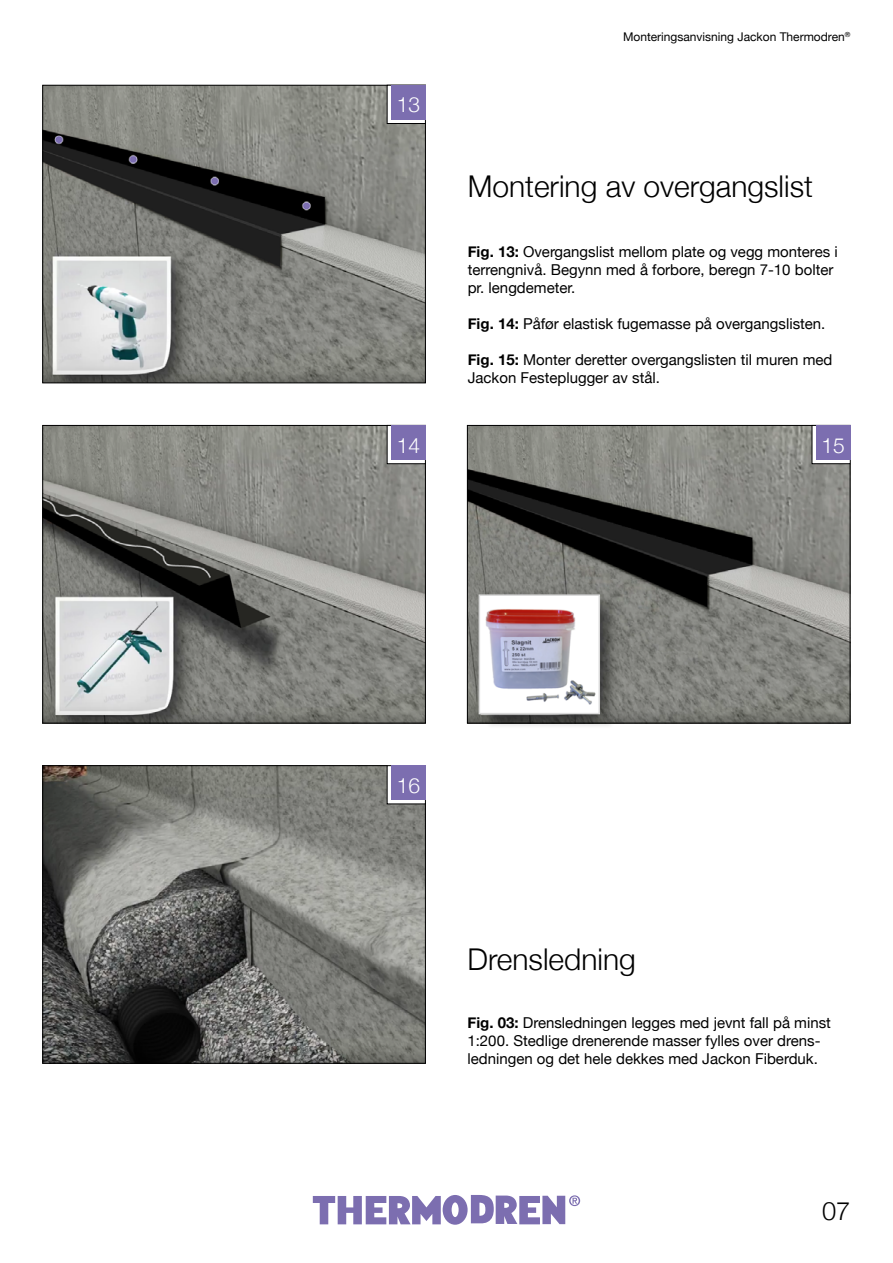
<style>
.page{position:relative;width:893px;height:1263px;background:#fff}
.page>*{position:absolute;margin:0;border:0;box-sizing:border-box;transform-origin:0 0}
.t1{font:300 30px "Helvetica Neue";color:#000}
.t2{font:300 25.5px "Helvetica Neue";color:#000}
.t3{font:300 21px "Helvetica Neue";color:#fff}
.t4{font:15px/18px "Helvetica Neue";color:#000}
.t5{font:12px "Helvetica Neue";color:#000}
.s1{font-weight:700}
</style>
<div class="page">
<img style="left:45px;top:767px;width:379px;height:294px">
<div style="left:43px;top:765px;width:383px;height:298px;border:1px solid #000"></div>
<div style="left:387px;top:766px;width:38px;height:38px;background:#fff"></div>
<div style="left:391px;top:766px;width:34px;height:34px;background:#7c6eb0"></div>
<img style="left:45px;top:87px;width:379px;height:294px">
<div style="left:43px;top:85px;width:383px;height:298px;border:1px solid #000"></div>
<svg style="left:389px;top:87px;width:35px;height:35px"></svg>
<div style="left:387px;top:85px;width:39px;height:39px;border:1px solid #000"></div>
<div style="left:391px;top:85px;width:34px;height:34px;background:#7c6eb0"></div>
<img style="left:469px;top:427px;width:379px;height:294px">
<div style="left:467px;top:425px;width:383px;height:298px;border:1px solid #000"></div>
<div style="left:485px;top:601px;width:129px;height:128px;background:#000;opacity:.1"></div>
<img style="left:482px;top:597px;width:115px;height:114px">
<div style="left:479px;top:594px;width:121px;height:120px;border:2px solid #dadada"></div>
<svg style="left:814px;top:427px;width:34px;height:35px"></svg>
<div style="left:812px;top:425px;width:38px;height:39px;border:1px solid #000"></div>
<div style="left:816px;top:425px;width:34px;height:34px;background:#7c6eb0"></div>
<img style="left:45px;top:427px;width:379px;height:294px">
<div style="left:43px;top:425px;width:383px;height:298px;border:1px solid #000"></div>
<svg style="left:389px;top:427px;width:35px;height:35px"></svg>
<div style="left:387px;top:425px;width:39px;height:39px;border:1px solid #000"></div>
<div style="left:391px;top:425px;width:34px;height:34px;background:#7c6eb0"></div>
<svg style="left:569px;top:1195px;width:11px;height:11px"></svg>
<svg style="left:571px;top:1196px;width:8px;height:9px"></svg>
<svg style="left:572px;top:1198px;width:5px;height:6px"></svg>
<svg style="left:313px;top:1195px;width:252px;height:30px"></svg>
<h3 class="t3" style="left:397px;top:88px;width:25px">13</h3>
<p class="t5" style="left:623px;top:28px;width:229px">Monteringsanvisning Jackon Thermodren<sup>®</sup></p>
<h1 class="t1" style="left:468px;top:162px;width:347px">Montering av overgangslist</h1>
<p class="t4" style="left:468px;top:244px;width:371px"><span class="s1">Fig. 13:</span> Overgangslist mellom plate og vegg monteres i terrengnivå. Begynn med å forbore, beregn 7-10 bolter pr. lengdemeter.</p>
<p class="t4" style="left:468px;top:316px;width:359px"><span class="s1">Fig. 14:</span> Påfør elastisk fugemasse på overgangslisten.</p>
<p class="t4" style="left:468px;top:352px;width:366px"><span class="s1">Fig. 15:</span> Monter deretter overgangslisten til muren med<br>Jackon Festeplugger av stål.</p>
<h3 class="t3" style="left:397px;top:428px;width:25px">14</h3>
<h3 class="t3" style="left:822px;top:428px;width:25px">15</h3>
<h3 class="t3" style="left:397px;top:768px;width:25px">16</h3>
<h1 class="t1" style="left:467px;top:935px;width:170px">Drensledning</h1>
<p class="t4" style="left:467px;top:1014px;width:365px"><span class="s1">Fig. 03:</span> Drensledningen legges med jevnt fall på minst<br>1:200. Stedlige drenerende masser fylles over drens&shy;ledningen og det hele dekkes med Jackon Fiberduk.</p>
<h2 class="t2" style="left:822px;top:1190px;width:30px">07</h2>
</div>
